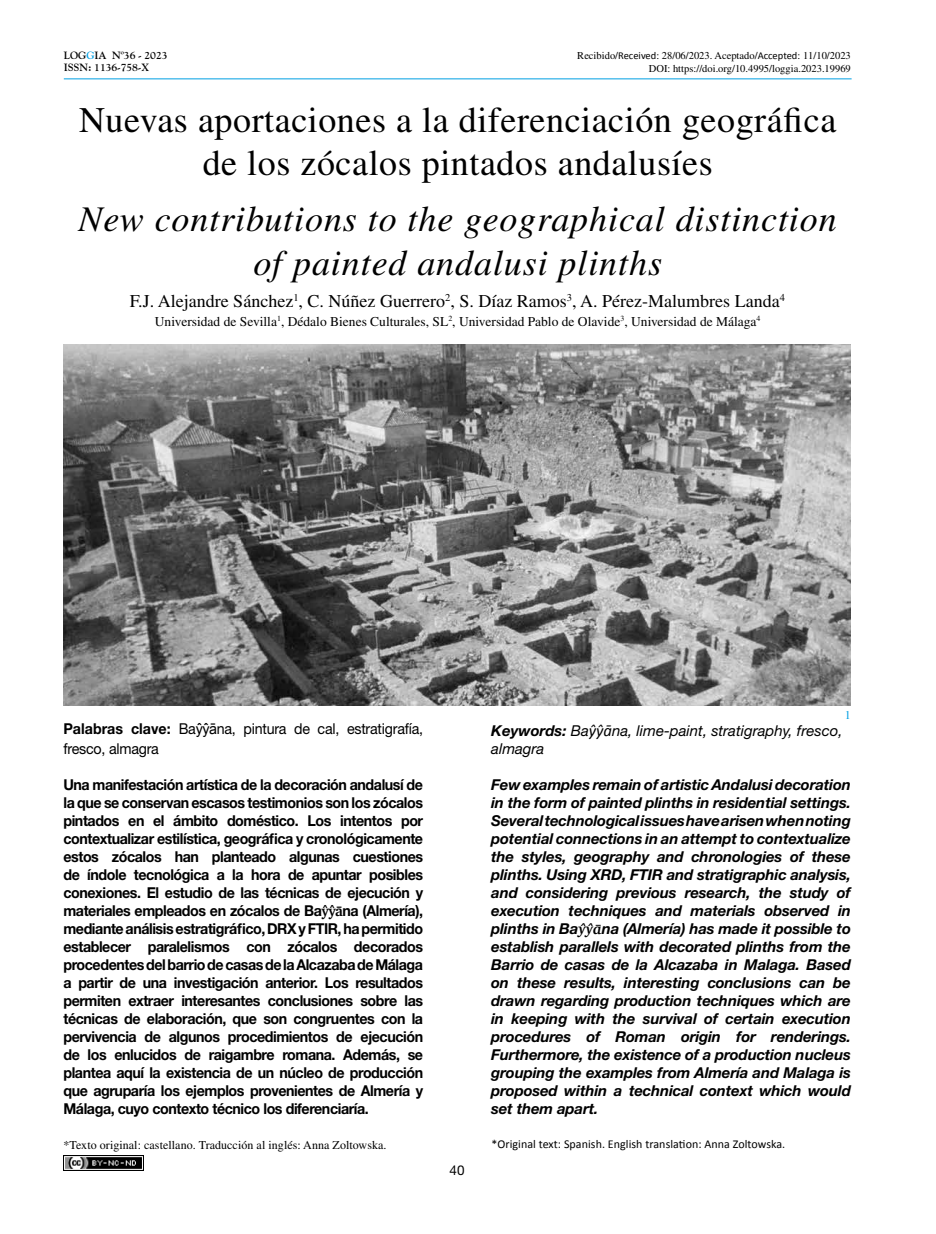
<style>
.page{position:relative;width:936px;height:1234px;background:#fff}
.page>*{position:absolute;margin:0;border:0;box-sizing:border-box;transform-origin:0 0}
.t1{font:36px/43.2px "Times LT Std";letter-spacing:.015em;color:#000;text-align:center}
.t2{font:italic 36px/43.2px "Times LT Std";letter-spacing:.025em;color:#000;text-align:center}
.t3{font:18px "Times LT Std";color:#000}
.t4{font:700 15px/18px "Helvetica Neue LT Std";letter-spacing:-.03em;color:#000;text-align:justify;scale:.95 1}
.t5{font:italic 700 15px/18px "Helvetica Neue LT Std";letter-spacing:-.01em;color:#000;text-align:justify}
.t6{font:15px/19.5px "Helvetica Neue LT Std";letter-spacing:-.015em;color:#000;scale:.95 1}
.t7{font:italic 15px/18px "Helvetica Neue LT Std";color:#000}
.t8{font:13.5px "Times LT Std";color:#000}
.t9{font:13.5px "Helvetica Neue LT Std";color:#000}
.t10{font:12px "Times LT Std";letter-spacing:.005em;color:#000}
.t11{font:12px "Calibri";letter-spacing:.005em;color:#000}
.t12{font:12px "Times LT Std";color:#009fe3}
.t13{font:10.5px/12.6px "Times LT Std";color:#000;text-align:right}
.t14{font:700 10.5px/12.6px "Goudy Std";letter-spacing:-.01em;color:#000}
.s1{color:#009fe3}
.s2{font-family:"Calibri"}
.s3{font-weight:700}
.s4{font-family:"Arial Unicode MS"}
.s5{font-family:"Charter"}
.s6{font-family:"Calibri";font-size:16.5px}
</style>
<div class="page">
<hr style="left:64px;top:79px;width:787px;height:1px;background:#009fe3">
<img style="left:63px;top:344px;width:787px;height:361px">
<img style="left:64px;top:1155px;width:79px;height:15px">
<p class="t14" style="left:64px;top:49px;width:105px">LOG<span class="s1">G</span>IA Nº36 - 2023<br>ISSN: 1136-758-X</p>
<p class="t13" style="left:577px;top:49px;width:275px">Recibido/<span class="s2">Received</span>: 28/06/2023. Aceptado/<span class="s2">Accepted</span>: 11/10/2023<br>DOI: https://doi.org/10.4995/loggia.2023.19969</p>
<h1 class="t1" style="left:79px;top:98px;width:758px">Nuevas aportaciones a la diferenciación geográfica de los zócalos pintados andalusíes</h1>
<h1 class="t2" style="left:79px;top:198px;width:759px">New contributions to the geographical distinction of painted andalusi plinths</h1>
<p class="t3" style="left:130px;top:291px;width:656px">F.J. Alejandre Sánchez<sup>1</sup>, C. Núñez Guerrero<sup>2</sup>, S. Díaz Ramos<sup>3</sup>, A. Pérez-Malumbres Landa<sup>4</sup></p>
<p class="t8" style="left:155px;top:314px;width:607px">Universidad de Sevilla<sup>1</sup>, Dédalo Bienes Culturales, SL<sup>2</sup>, Universidad Pablo de Olavide<sup>3</sup>, Universidad de Málaga<sup>4</sup></p>
<p class="t12" style="left:844px;top:708px;width:7px">1</p>
<p class="t6" style="left:63px;top:719px;width:380px"><span class="s3">Palabras clave:</span> Ba<span class="s4">ŷŷā</span>na, pintura de cal, estratigrafía, fresco, almagra</p>
<p class="t4" style="left:63px;top:775px;width:380px">Una manifestación artística de la decoración andalusí de la que se conservan escasos testimonios son los zócalos pintados en el ámbito doméstico. Los intentos por contextualizar estilística, geográfica y cronológicamente estos zócalos han planteado algunas cuestiones de índole tecnológica a la hora de apuntar posibles conexiones. El estudio de las técnicas de ejecución y materiales empleados en zócalos de Ba<span class="s5">ŷŷā</span>na (Almería), mediante análisis estratigráfico, DRX y FTIR, ha permitido establecer paralelismos con zócalos decorados procedentes del barrio de casas de la Alcazaba de Málaga a partir de una investigación anterior. Los resultados permiten extraer interesantes conclusiones sobre las técnicas de elaboración, que son congruentes con la pervivencia de algunos procedimientos de ejecución de los enlucidos de raigambre romana. Además, se plantea aquí la existencia de un núcleo de producción que agruparía los ejemplos provenientes de Almería y Málaga, cuyo contexto técnico los diferenciaría.</p>
<p class="t7" style="left:491px;top:721px;width:353px"><span class="s3">Keywords:</span> Ba<span class="s6">ŷŷā</span>na, lime-paint, stratigraphy, fresco, almagra</p>
<p class="t5" style="left:491px;top:775px;width:361px">Few examples remain of artistic Andalusi decoration in the form of painted plinths in residential settings.<br>Several technological issues have arisen when noting potential connections in an attempt to contextualize the styles, geography and chronologies of these plinths. Using XRD, FTIR and stratigraphic analysis, and considering previous research, the study of execution techniques and materials observed in plinths in Ba<span class="s5">ŷŷā</span>na (Almería) has made it possible to establish parallels with decorated plinths from the Barrio de casas de la Alcazaba in Malaga. Based on these results, interesting conclusions can be drawn regarding production techniques which are in keeping with the survival of certain execution procedures of Roman origin for renderings.<br>Furthermore, the existence of a production nucleus grouping the examples from Almería and Malaga is proposed within a technical context which would set them apart.</p>
<p class="t10" style="left:63px;top:1137px;width:324px">*Texto original: castellano. Traducción al inglés: Anna Zoltowska.</p>
<p class="t11" style="left:491px;top:1135px;width:295px">*Original text: Spanish. English translation: Anna Zoltowska.</p>
<p class="t9" style="left:449px;top:1161px;width:17px">40</p>
</div>
